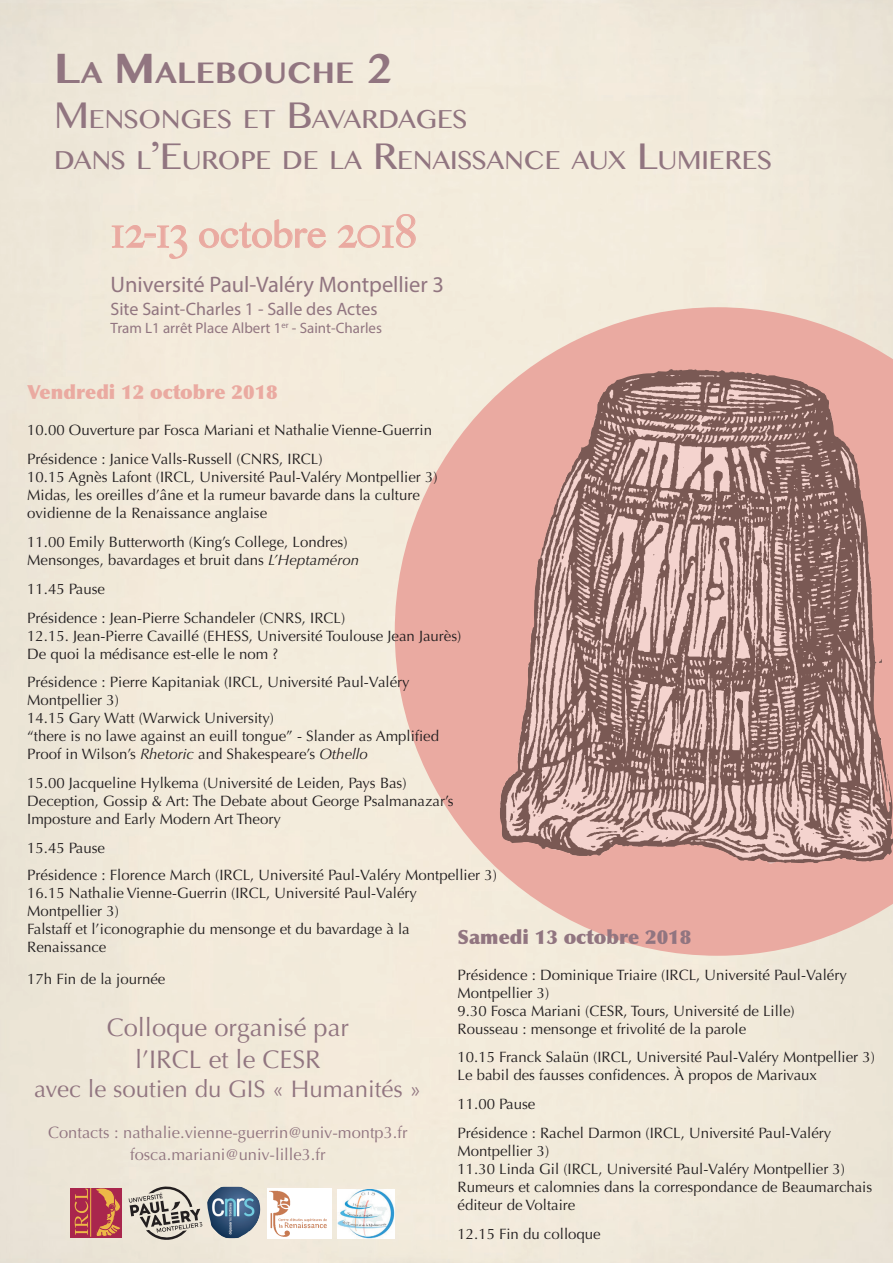
<style>
.page{position:relative;width:893px;height:1263px;background:#fff}
.page>*{position:absolute;margin:0;border:0;box-sizing:border-box;transform-origin:0 0}
.t1{font:500 45px "Big Caslon";color:#eaaaa1}
.t2{font:700 29.4px "Malayalam MN";color:#917580}
.t3{font:26.25px/40.5px "Malayalam MN";color:#917580}
.t4{font:25.5px/32.4px "Optima";color:#917580;text-align:center}
.t5{font:24px "Optima";color:#917580}
.t6{font:22.5px "Myriad Pro";color:#917580}
.t7{font:900 19.5px "Optima";color:#eaaaa1}
.t8{font:900 19.5px "Optima";color:#917580}
.t9{font:18px "Myriad Pro";color:#917580}
.t10{font:16.5px/21.6px "Optima";color:#917580;text-align:center}
.t11{font:15px/18px "Optima";color:#231f20}
.t12{font:15px "Myriad Pro";color:#917580}
.s1{font-size:42px}
.s2{font-size:37.5px}
.s3{font-family:"Malayalam MN";font-weight:400;font-size:34.5px}
.s4{font-style:italic}
</style>
<div class="page">
<svg style="left:112px;top:225px;width:75px;height:34px;background:#f0e0d1"></svg>
<svg style="left:199px;top:219px;width:127px;height:29px;background:#f0decf"></svg>
<svg style="left:337px;top:214px;width:79px;height:34px;background:#f1e0d1"></svg>
<svg style="left:395px;top:307px;width:498px;height:649px;background:#dcb2a8"></svg>
<img style="left:500px;top:369px;width:291px;height:495px">
<img style="left:207px;top:1187px;width:54px;height:51px">
<img style="left:269px;top:1190px;width:58px;height:47px">
<img style="left:338px;top:1189px;width:57px;height:50px">
<svg style="left:70px;top:1186px;width:132px;height:54px;background:#bf928c"></svg>
<h2 class="t2" style="left:54px;top:54px;width:341px"><span class="s1">L</span>A <span class="s1">M</span>ALEBOUCHE <span class="s1">2</span></h2>
<h3 class="t3" style="left:54px;top:100px;width:719px"><span class="s2">M</span>ENSONGES ET <span class="s2">B</span>AVARDAGES<br>DANS L<span class="s2">’E</span>UROPE DE LA <span class="s2">R</span>ENAISSANCE AUX <span class="s2">L</span>UM IERES</h3>
<h1 class="t1" style="left:111px;top:194px;width:308px">12-13 <span class="s3">octobre</span> 2018</h1>
<h3 class="t6" style="left:111px;top:271px;width:335px">Université Paul-Valéry Montpellier 3</h3>
<p class="t9" style="left:111px;top:298px;width:268px">Site Saint-Charles 1 - Salle des Actes</p>
<p class="t12" style="left:111px;top:318px;width:273px">Tram L1 arrêt Place Albert 1<sup>er</sup> - Saint-Charles</p>
<h3 class="t7" style="left:27px;top:381px;width:252px">Vendredi 12 octobre 2018</h3>
<p class="t11" style="left:27px;top:416px;width:406px;line-height:28.8px">10.00 Ouverture par Fosca Mariani et Nathalie Vienne-Guerrin<br>Présidence : Janice Valls-Russell (CNRS, IRCL)</p>
<p class="t11" style="left:27px;top:468px;width:412px">10.15 Agnès Lafont (IRCL, Université Paul-Valéry Montpellier 3)<br>Midas, les oreilles d’âne et la rumeur bavarde dans la culture ovidienne de la Renaissance anglaise</p>
<p class="t11" style="left:27px;top:533px;width:333px">11.00 Emily Butterworth (King’s College, Londres)<br>Mensonges, bavardages et bruit dans <span class="s4">L’Heptaméron</span></p>
<p class="t11" style="left:27px;top:574px;width:319px;line-height:28.8px">11.45 Pause<br>Présidence : Jean-Pierre Schandeler (CNRS, IRCL)</p>
<p class="t11" style="left:27px;top:627px;width:436px">12.15. Jean-Pierre Cavaillé (EHESS, Université Toulouse Jean Jaurès)<br>De quoi la médisance est-elle le nom ?</p>
<p class="t11" style="left:27px;top:673px;width:413px">Présidence : Pierre Kapitaniak (IRCL, Université Paul-Valéry Montpellier 3)<br>14.15 Gary Watt (Warwick University)<br>“there is no lawe against an euill tongue” - Slander as Amplified Proof in Wilson’s <span class="s4">Rhetoric</span> and Shakespeare’s <span class="s4">Othello</span></p>
<p class="t11" style="left:27px;top:774px;width:428px">15.00 Jacqueline Hylkema (Université de Leiden, Pays Bas)<br>Deception, Gossip &amp; Art: The Debate about George Psalmanazar’s<br>Imposture and Early Modern Art Theory</p>
<p class="t11" style="left:27px;top:835px;width:471px;line-height:27px">15.45 Pause<br>Présidence : Florence March (IRCL, Université Paul-Valéry Montpellier 3)</p>
<p class="t11" style="left:27px;top:884px;width:391px">16.15 Nathalie Vienne-Guerrin (IRCL, Université Paul-Valéry Montpellier 3)<br>Falstaff et l’iconographie du mensonge et du bavardage à la Renaissance</p>
<p class="t11" style="left:27px;top:970px;width:140px">17h Fin de la journée</p>
<h3 class="t8" style="left:457px;top:925px;width:235px">Samedi 13 octobre 2018</h3>
<p class="t11" style="left:457px;top:966px;width:391px">Présidence : Dominique Triaire (IRCL, Université Paul-Valéry Montpellier 3)<br>9.30 Fosca Mariani (CESR, Tours, Université de Lille)<br>Rousseau : mensonge et frivolité de la parole</p>
<p class="t11" style="left:457px;top:1048px;width:419px">10.15 Franck Salaün (IRCL, Université Paul-Valéry Montpellier 3)<br>Le babil des fausses confidences. À propos de Marivaux</p>
<p class="t11" style="left:457px;top:1090px;width:375px;line-height:28.8px">11.00 Pause<br>Présidence : Rachel Darmon (IRCL, Université Paul-Valéry</p>
<p class="t11" style="left:457px;top:1142px;width:416px">Montpellier 3)<br>11.30 Linda Gil (IRCL, Université Paul-Valéry Montpellier 3)<br>Rumeurs et calomnies dans la correspondance de Beaumarchais éditeur de Voltaire</p>
<p class="t11" style="left:457px;top:1225px;width:145px">12.15 Fin du colloque</p>
<h3 class="t4" style="left:107px;top:1011px;width:244px">Colloque organisé par l’IRCL et le CESR</h3>
<h3 class="t5" style="left:34px;top:1075px;width:389px">avec le soutien du GIS « Humanités »</h3>
<p class="t10" style="left:48px;top:1122px;width:361px">Contacts : nathalie.vienne-guerrin@univ-montp3.fr fosca.mariani@univ-lille3.fr</p>
</div>
